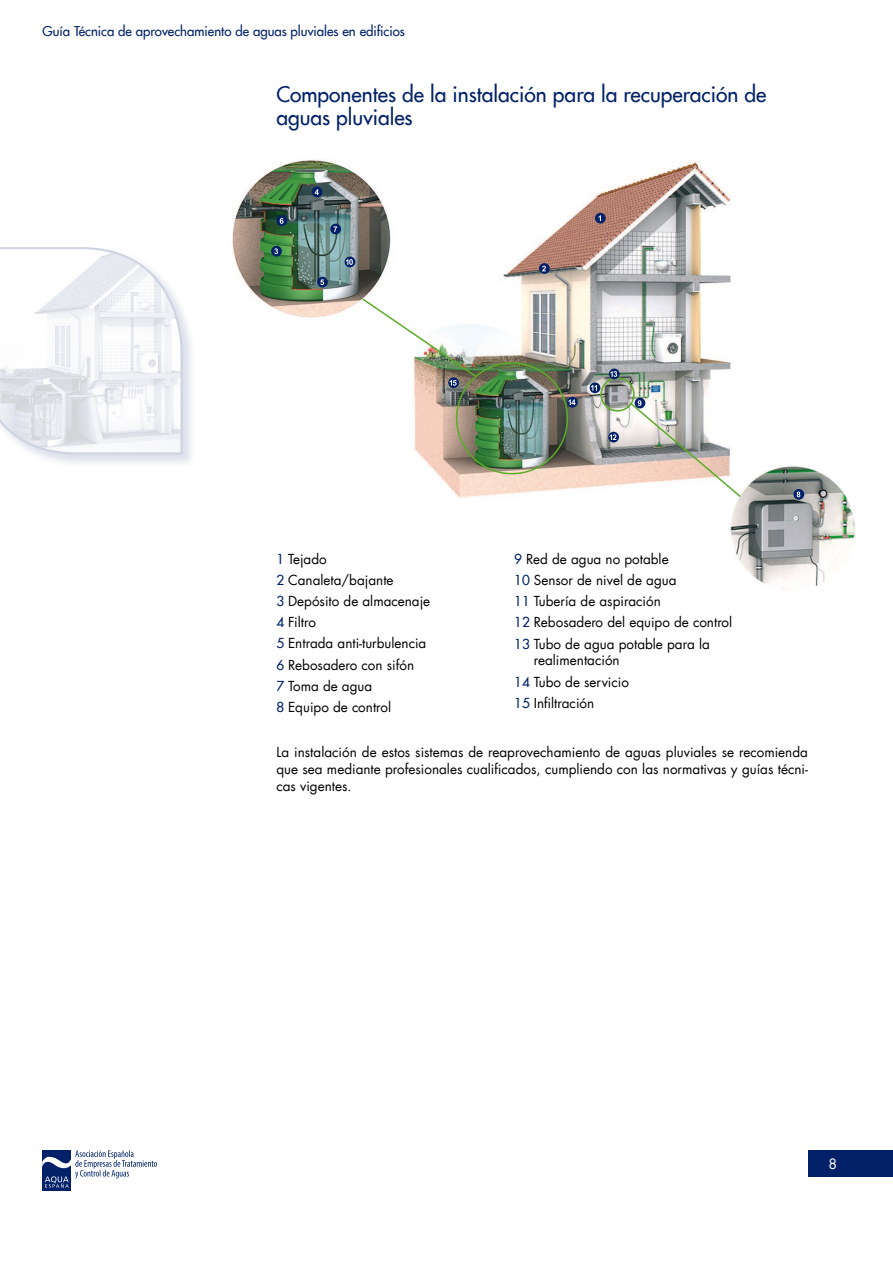
<style>
.page{position:relative;width:893px;height:1263px;background:#fff}
.page>*{position:absolute;margin:0;border:0;box-sizing:border-box;transform-origin:0 0}
.t1{font:500 21px/23.1px "Futura Com";color:#022169}
.t2{font:13.95px "Futura Com";color:#fff}
.t3{font:13.5px/21.1px "Futura Com";color:#000}
.t4{font:500 13.2px "Futura Com";color:#022169}
.s1{font-weight:500;color:#022169}
</style>
<div class="page">
<div style="left:808px;top:1150px;width:85px;height:26px;background:#022169"></div>
<div style="left:0;top:245px;width:197px;height:224px;background:#022169;opacity:.75"></div>
<svg style="left:0;top:246px;width:184px;height:209px"></svg>
<img style="left:730px;top:466px;width:125px;height:124px">
<img style="left:501px;top:162px;width:233px;height:339px">
<img style="left:232px;top:159px;width:159px;height:159px">
<div style="left:595px;top:213px;width:11px;height:11px;background:#022169;border-radius:50%"></div>
<svg style="left:539px;top:263px;width:11px;height:11px"></svg>
<svg style="left:598px;top:215px;width:3px;height:6px"></svg>
<svg style="left:793px;top:489px;width:11px;height:11px"></svg>
<svg style="left:542px;top:266px;width:4px;height:5px"></svg>
<svg style="left:797px;top:492px;width:3px;height:5px"></svg>
<div style="left:271px;top:246px;width:11px;height:11px;background:#022169;border-radius:50%"></div>
<div style="left:312px;top:187px;width:10px;height:10px;background:#022169;border-radius:50%"></div>
<svg style="left:274px;top:248px;width:4px;height:6px"></svg>
<div style="left:317px;top:277px;width:11px;height:10px;background:#022169;border-radius:50%"></div>
<svg style="left:315px;top:189px;width:4px;height:6px"></svg>
<svg style="left:276px;top:215px;width:11px;height:11px"></svg>
<svg style="left:320px;top:279px;width:4px;height:6px"></svg>
<div style="left:330px;top:224px;width:11px;height:10px;background:#022169;border-radius:50%"></div>
<svg style="left:280px;top:218px;width:3px;height:6px"></svg>
<div style="left:345px;top:257px;width:10px;height:10px;background:#022169;border-radius:50%"></div>
<svg style="left:333px;top:226px;width:4px;height:6px"></svg>
<svg style="left:346px;top:259px;width:7px;height:6px"></svg>
<img style="left:361px;top:297px;width:381px;height:202px">
<div style="left:43px;top:1150px;width:28px;height:41px;background:#022169"></div>
<svg style="left:43px;top:1150px;width:114px;height:38px"></svg>
<p class="t4" style="left:43px;top:22px;width:364px">Guía Técnica de aprovechamiento de aguas pluviales en edificios</p>
<h1 class="t1" style="left:276px;top:82px;width:492px">Componentes de la instalación para la recuperación de aguas pluviales</h1>
<p class="t3" style="left:276px;top:548px;width:155px"><span class="s1">1</span> Tejado<br><span class="s1">2</span> Canaleta/bajante<br><span class="s1">3</span> Depósito de almacenaje<br><span class="s1">4</span> Filtro<br><span class="s1">5</span> Entrada anti-turbulencia<br><span class="s1">6</span> Rebosadero con sifón<br><span class="s1">7</span> Toma de agua<br><span class="s1">8</span> Equipo de control</p>
<p class="t3" style="left:514px;top:548px;width:219px"><span class="s1">9</span> Red de agua no potable<br><span class="s1">10</span> Sensor de nivel de agua<br><span class="s1">11</span> Tubería de aspiración<br><span class="s1">12</span> Rebosadero del equipo de control<br><span class="s1">13</span> Tubo de agua potable para la</p>
<p class="t3" style="left:514px;top:650px;width:116px;text-indent:20px">realimentación<br><span class="s1">14</span> Tubo de servicio<br><span class="s1">15</span> Infiltración</p>
<p class="t3" style="left:276px;top:743px;width:533px;line-height:17px;text-align:justify">La instalación de estos sistemas de reaprovechamiento de aguas pluviales se recomienda que sea mediante profesionales cualificados, cumpliendo con las normativas y guías técni&shy;cas vigentes.</p>
<p class="t2" style="left:828px;top:1154px;width:10px">8</p>
</div>
